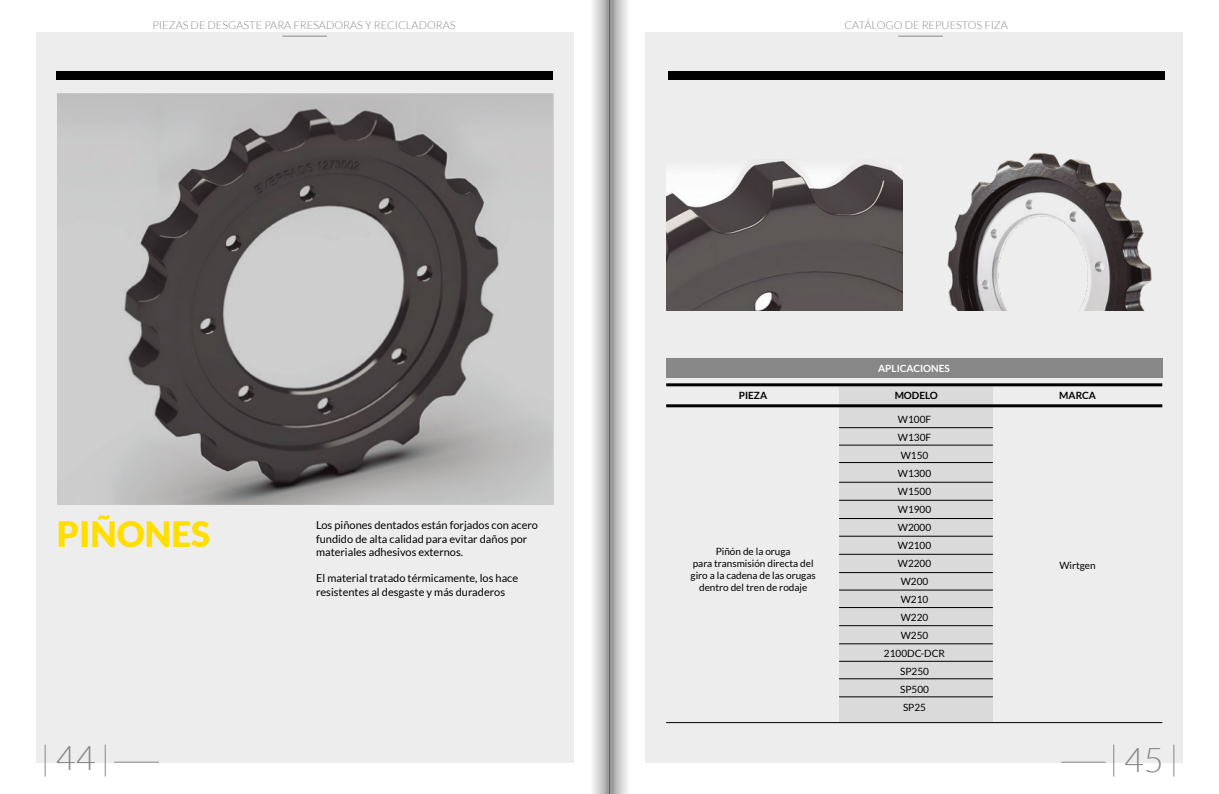
<style>
.page{position:relative;width:1219px;height:794px;background:#fff}
.page>*{position:absolute;margin:0;border:0;box-sizing:border-box;transform-origin:0 0}
.t1{font:900 35px "Lato";color:#ffde00}
.t2{font:300 34px "Lato";color:#878787}
.t3{font:11px/13.2px "Lato";color:#000}
.t4{font:300 11px "Lato";color:#878787}
.t5{font:10px/18px "Lato";color:#000;text-align:center}
.t6{font:700 10px "Lato";color:#000}
.t7{font:700 10px "Lato";color:#fff}
</style>
<div class="page">
<div style="left:36px;top:32px;width:537px;height:730px;background:#ededed"></div>
<div style="left:646px;top:32px;width:537px;height:730px;background:#ededed"></div>
<hr style="left:898px;top:36px;width:45px;height:1px;background:#878787">
<hr style="left:114px;top:761px;width:45px;height:1px;background:#878787">
<hr style="left:1061px;top:761px;width:45px;height:1px;background:#878787">
<hr style="left:105px;top:744px;width:1px;height:32px;background:#878787">
<hr style="left:1173px;top:744px;width:1px;height:32px;background:#878787">
<hr style="left:45px;top:744px;width:1px;height:32px;background:#878787">
<hr style="left:1113px;top:744px;width:1px;height:32px;background:#878787">
<div style="left:587px;top:0;width:22px;height:794px;background:linear-gradient(to right,#fff,#a3a3a3)"></div>
<svg style="left:609px;top:0;width:19px;height:794px;background:#c1c1c1"></svg>
<img style="left:57px;top:94px;width:496px;height:411px">
<div style="left:57px;top:71px;width:496px;height:8px;background:#000"></div>
<div style="left:668px;top:71px;width:496px;height:8px;background:#000"></div>
<img style="left:667px;top:161px;width:235px;height:150px">
<img style="left:947px;top:153px;width:205px;height:158px">
<div style="left:666px;top:358px;width:496px;height:20px;background:#878787"></div>
<div style="left:840px;top:386px;width:153px;height:336px;background:#dadada"></div>
<hr style="left:666px;top:383px;width:496px;height:3px;background:#000">
<hr style="left:666px;top:722px;width:496px;height:1px;background:#000">
<hr style="left:666px;top:404px;width:496px;height:3px;background:#000">
<hr style="left:839px;top:643px;width:154px;height:1px;background:#000">
<hr style="left:839px;top:661px;width:154px;height:1px;background:#000">
<hr style="left:839px;top:678px;width:154px;height:1px;background:#000">
<hr style="left:839px;top:696px;width:154px;height:1px;background:#000">
<hr style="left:839px;top:625px;width:154px;height:1px;background:#000">
<hr style="left:839px;top:607px;width:154px;height:1px;background:#000">
<hr style="left:839px;top:589px;width:154px;height:1px;background:#000">
<hr style="left:839px;top:572px;width:154px;height:1px;background:#000">
<hr style="left:839px;top:554px;width:154px;height:1px;background:#000">
<hr style="left:839px;top:536px;width:154px;height:1px;background:#000">
<hr style="left:839px;top:518px;width:154px;height:1px;background:#000">
<hr style="left:839px;top:500px;width:154px;height:1px;background:#000">
<hr style="left:839px;top:482px;width:154px;height:1px;background:#000">
<hr style="left:839px;top:462px;width:154px;height:1px;background:#000">
<hr style="left:839px;top:427px;width:154px;height:1px;background:#000">
<hr style="left:839px;top:444px;width:154px;height:1px;background:#000">
<hr style="left:282px;top:36px;width:45px;height:1px;background:#878787">
<p class="t4" style="left:152px;top:19px;width:305px">PIEZAS DE DESGASTE PARA FRESADORAS Y RECICLADORAS</p>
<h1 class="t1" style="left:57px;top:514px;width:155px">PIÑONES</h1>
<p class="t3" style="left:316px;top:519px;width:224px">Los piñones dentados están forjados con acero fundido de alta calidad para evitar daños por materiales adhesivos externos.</p>
<p class="t3" style="left:316px;top:571px;width:204px">El material tratado térmicamente, los hace resistentes al desgaste y más duraderos</p>
<p class="t4" style="left:844px;top:19px;width:165px">CATÁLOGO DE REPUESTOS FIZA</p>
<p class="t7" style="left:878px;top:362px;width:73px">APLICACIONES</p>
<p class="t6" style="left:739px;top:390px;width:30px">PIEZA</p>
<p class="t6" style="left:895px;top:390px;width:45px">MODELO</p>
<p class="t5" style="left:691px;top:545px;width:127px;line-height:12px">Piñón de la oruga<br>para transmisión directa del giro a la cadena de las orugas dentro del tren de rodaje</p>
<p class="t5" style="left:884px;top:410px;width:63px">W100F<br>W130F<br>W150<br>W1300<br>W1500<br>W1900<br>W2000<br>W2100<br>W2200<br>W200<br>W210<br>W220<br>W250<br>2100DC-DCR<br>SP250<br>SP500<br>SP25</p>
<p class="t6" style="left:1059px;top:390px;width:38px">MARCA</p>
<p class="t5" style="left:1059px;top:556px;width:38px">Wirtgen</p>
<h2 class="t2" style="left:56px;top:740px;width:41px">44</h2>
<h2 class="t2" style="left:1124px;top:741px;width:41px">45</h2>
</div>
